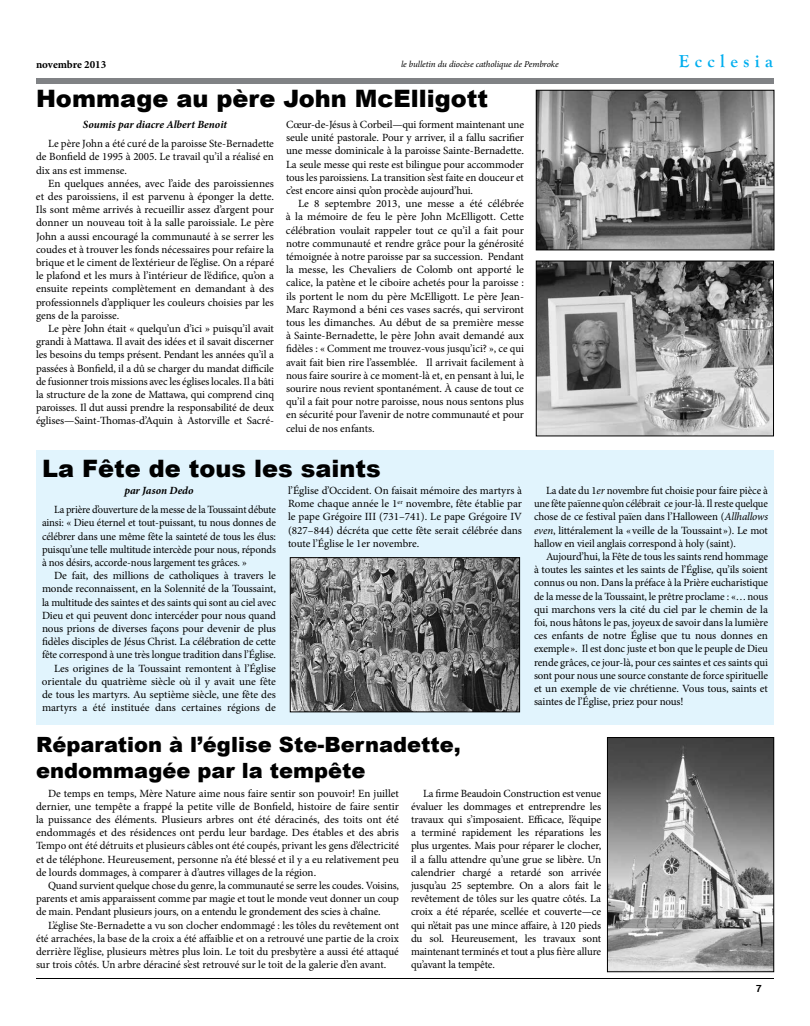
<style>
.page{position:relative;width:810px;height:1026px;background:#fff}
.page>*{position:absolute;margin:0;border:0;box-sizing:border-box;transform-origin:0 0}
.t1{font:900 24px "Arial";color:#000}
.t2{font:900 21px/25.2px "Arial";color:#000}
.t3{font:700 18px "Goudy Old Style T";letter-spacing:.3em;color:#00aeef}
.t4{font:11px/13.2px "Minion Pro";letter-spacing:-.01em;color:#000;text-align:justify}
.t5{font:11px/13.2px "Minion Pro";letter-spacing:-.01em;color:#000;text-align:justify;scale:.96 1}
.t6{font:italic 700 11px "Minion Pro";color:#000}
.t7{font:700 11px "Minion Pro";letter-spacing:-.005em;color:#000}
.t8{font:700 10px "Helvetica";color:#000}
.t9{font:italic 9px "Minion Pro";letter-spacing:-.005em;color:#000}
.s1{font-style:italic}
</style>
<div class="page">
<hr style="left:36px;top:978px;width:738px;height:1px;background:#000">
<div style="left:36px;top:78px;width:738px;height:6px;background:#808285"></div>
<div style="left:36px;top:450px;width:738px;height:275px;background:#e1f4fd"></div>
<img style="left:538px;top:92px;width:234px;height:156px">
<div style="left:536px;top:90px;width:238px;height:160px;border:1px solid #000"></div>
<img style="left:538px;top:263px;width:234px;height:171px">
<div style="left:536px;top:261px;width:238px;height:175px;border:1px solid #000"></div>
<img style="left:609px;top:739px;width:163px;height:231px">
<div style="left:607px;top:737px;width:167px;height:235px;border:1px solid #000"></div>
<img style="left:292px;top:559px;width:226px;height:151px">
<div style="left:290px;top:557px;width:230px;height:155px;border:1px solid #000"></div>
<p class="t7" style="left:36px;top:57px;width:72px">novembre 2013</p>
<p class="t9" style="left:401px;top:58px;width:159px">le bulletin du diocèse catholique de Pembroke</p>
<h3 class="t3" style="left:679px;top:51px;width:96px">Ecclesia</h3>
<h1 class="t1" style="left:36px;top:81px;width:454px">Hommage au père John McElligott</h1>
<p class="t6" style="left:83px;top:117px;width:146px">Soumis par diacre Albert Benoit</p>
<p class="t4" style="left:36px;top:137px;width:239px;text-indent:12px">Le père John a été curé de la paroisse Ste-Bernadette de Bonfield de 1995 à 2005. Le travail qu’il a réalisé en dix ans est immense.</p>
<p class="t4" style="left:36px;top:177px;width:240px;text-indent:12px">En quelques années, avec l’aide des paroissiennes et des paroissiens, il est parvenu à éponger la dette.<br>Ils sont même arrivés à recueillir assez d’argent pour donner un nouveau toit à la salle paroissiale. Le père John a aussi encouragé la communauté à se serrer les coudes et à trouver les fonds nécessaires pour refaire la brique et le ciment de l’extérieur de l’église. On a réparé le plafond et les murs à l’intérieur de l’édifice, qu’on a ensuite repeints complètement en demandant à des professionnels d’appliquer les couleurs choisies par les gens de la paroisse.</p>
<p class="t4" style="left:36px;top:322px;width:240px;text-indent:12px">Le père John était « quelqu’un d’ici » puisqu’il avait grandi à Mattawa. Il avait des idées et il savait discerner les besoins du temps présent. Pendant les années qu’il a passées à Bonfield, il a dû se charger du mandat difficile de fusionner trois missions avec les églises locales. Il a bâti la structure de la zone de Mattawa, qui comprend cinq paroisses. Il dut aussi prendre la responsabilité de deux églises—Saint-Thomas-d’Aquin à Astorville et Sacré-</p>
<p class="t4" style="left:286px;top:118px;width:240px">Cœur-de-Jésus à Corbeil—qui forment maintenant une seule unité pastorale. Pour y arriver, il a fallu sacrifier une messe dominicale à la paroisse Sainte-Bernadette.<br>La seule messe qui reste est bilingue pour accommoder tous les paroissiens. La transition s’est faite en douceur et c’est encore ainsi qu’on procède aujourd’hui.</p>
<p class="t4" style="left:286px;top:197px;width:240px;text-indent:12px">Le 8 septembre 2013, une messe a été célébrée à la mémoire de feu le père John McElligott. Cette célébration voulait rappeler tout ce qu’il a fait pour notre communauté et rendre grâce pour la générosité témoignée à notre paroisse par sa succession. Pendant la messe, les Chevaliers de Colomb ont apporté le calice, la patène et le ciboire achetés pour la paroisse : ils portent le nom du père McElligott. Le père Jean-Marc Raymond a béni ces vases sacrés, qui serviront tous les dimanches. Au début de sa première messe à Sainte-Bernadette, le père John avait demandé aux fidèles : « Comment me trouvez-vous jusqu’ici? », ce qui avait fait bien rire l’assemblée. Il arrivait facilement à nous faire sourire à ce moment-là et, en pensant à lui, le sourire nous revient spontanément. À cause de tout ce qu’il a fait pour notre paroisse, nous nous sentons plus en sécurité pour l’avenir de notre communauté et pour celui de nos enfants.</p>
<h1 class="t1" style="left:42px;top:451px;width:340px">La Fête de tous les saints</h1>
<p class="t6" style="left:124px;top:483px;width:71px">par Jason Dedo</p>
<p class="t5" style="left:42px;top:503px;width:245px;text-indent:12px">La prière d’ouverture de la messe de la Toussaint débute ainsi: « Dieu éternel et tout-puissant, tu nous donnes de célébrer dans une même fête la sainteté de tous les élus: puisqu’une telle multitude intercède pour nous, réponds à nos désirs, accorde-nous largement tes grâces. »</p>
<p class="t4" style="left:42px;top:569px;width:236px;text-align:right">De fait, des millions de catholiques à travers le monde reconnaissent, en la Solennité de la Toussaint, la multitude des saintes et des saints qui sont au ciel avec Dieu et qui peuvent donc intercéder pour nous quand nous prions de diverses façons pour devenir de plus fidèles disciples de Jésus Christ. La célébration de cette fête correspond à une très longue tradition dans l’Église.<br>Les origines de la Toussaint remontent à l’Église orientale du quatrième siècle où il y avait une fête de tous les martyrs. Au septième siècle, une fête des martyrs a été instituée dans certaines régions de</p>
<p class="t4" style="left:288px;top:484px;width:236px">l’Église d’Occident. On faisait mémoire des martyrs à Rome chaque année le 1<sup>er</sup> novembre, fête établie par le pape Grégoire III (731–741). Le pape Grégoire IV (827–844) décréta que cette fête serait célébrée dans toute l’Église le 1er novembre.</p>
<p class="t4" style="left:534px;top:484px;width:236px;text-indent:12px">La date du 1<span class="s1">er</span> novembre fut choisie pour faire pièce à une fête païenne qu’on célébrait ce jour-là. Il reste quelque chose de ce festival païen dans l’Halloween (<span class="s1">Allhallows even</span>, littéralement la «veille de la Toussaint»). Le mot hallow en vieil anglais correspond à holy (saint).</p>
<p class="t4" style="left:534px;top:550px;width:236px;text-indent:12px">Aujourd’hui, la Fête de tous les saints rend hommage à toutes les saintes et les saints de l’Église, qu’ils soient connus ou non. Dans la préface à la Prière eucharistique de la messe de la Toussaint, le prêtre proclame : «…nous qui marchons vers la cité du ciel par le chemin de la foi, nous hâtons le pas, joyeux de savoir dans la lumière ces enfants de notre Église que tu nous donnes en exemple». Il est donc juste et bon que le peuple de Dieu rende grâces, ce jour-là, pour ces saintes et ces saints qui sont pour nous une source constante de force spirituelle et un exemple de vie chrétienne. Vous tous, saints et saintes de l’Église, priez pour nous!</p>
<h2 class="t2" style="left:36px;top:732px;width:426px">Réparation à l’église Ste-Bernadette, endommagée par la tempête</h2>
<p class="t4" style="left:36px;top:787px;width:365px;text-indent:12px">De temps en temps, Mère Nature aime nous faire sentir son pouvoir! En juillet dernier, une tempête a frappé la petite ville de Bonfield, histoire de faire sentir la puissance des éléments. Plusieurs arbres ont été déracinés, des toits ont été endommagés et des résidences ont perdu leur bardage. Des étables et des abris Tempo ont été détruits et plusieurs câbles ont été coupés, privant les gens d’électricité et de téléphone. Heureusement, personne n’a été blessé et il y a eu relativement peu de lourds dommages, à comparer à d’autres villages de la région.</p>
<p class="t4" style="left:36px;top:879px;width:365px;text-indent:12px">Quand survient quelque chose du genre, la communauté se serre les coudes. Voisins, parents et amis apparaissent comme par magie et tout le monde veut donner un coup de main. Pendant plusieurs jours, on a entendu le grondement des scies à chaîne.</p>
<p class="t4" style="left:36px;top:919px;width:365px;text-indent:12px">L’église Ste-Bernadette a vu son clocher endommagé : les tôles du revêtement ont été arrachées, la base de la croix a été affaiblie et on a retrouvé une partie de la croix derrière l’église, plusieurs mètres plus loin. Le toit du presbytère a aussi été attaqué sur trois côtés. Un arbre déraciné s’est retrouvé sur le toit de la galerie d’en avant.</p>
<p class="t4" style="left:411px;top:787px;width:192px;text-indent:12px">La firme Beaudoin Construction est venue évaluer les dommages et entreprendre les travaux qui s’imposaient. Efficace, l’équipe a terminé rapidement les réparations les plus urgentes. Mais pour réparer le clocher, il a fallu attendre qu’une grue se libère. Un calendrier chargé a retardé son arrivée jusqu’au 25 septembre. On a alors fait le revêtement de tôles sur les quatre côtés. La croix a été réparée, scellée et couverte—ce qui n’était pas une mince affaire, à 120 pieds du sol. Heureusement, les travaux sont maintenant terminés et tout a plus fière allure qu’avant la tempête.</p>
<p class="t8" style="left:756px;top:980px;width:7px">7</p>
</div>
